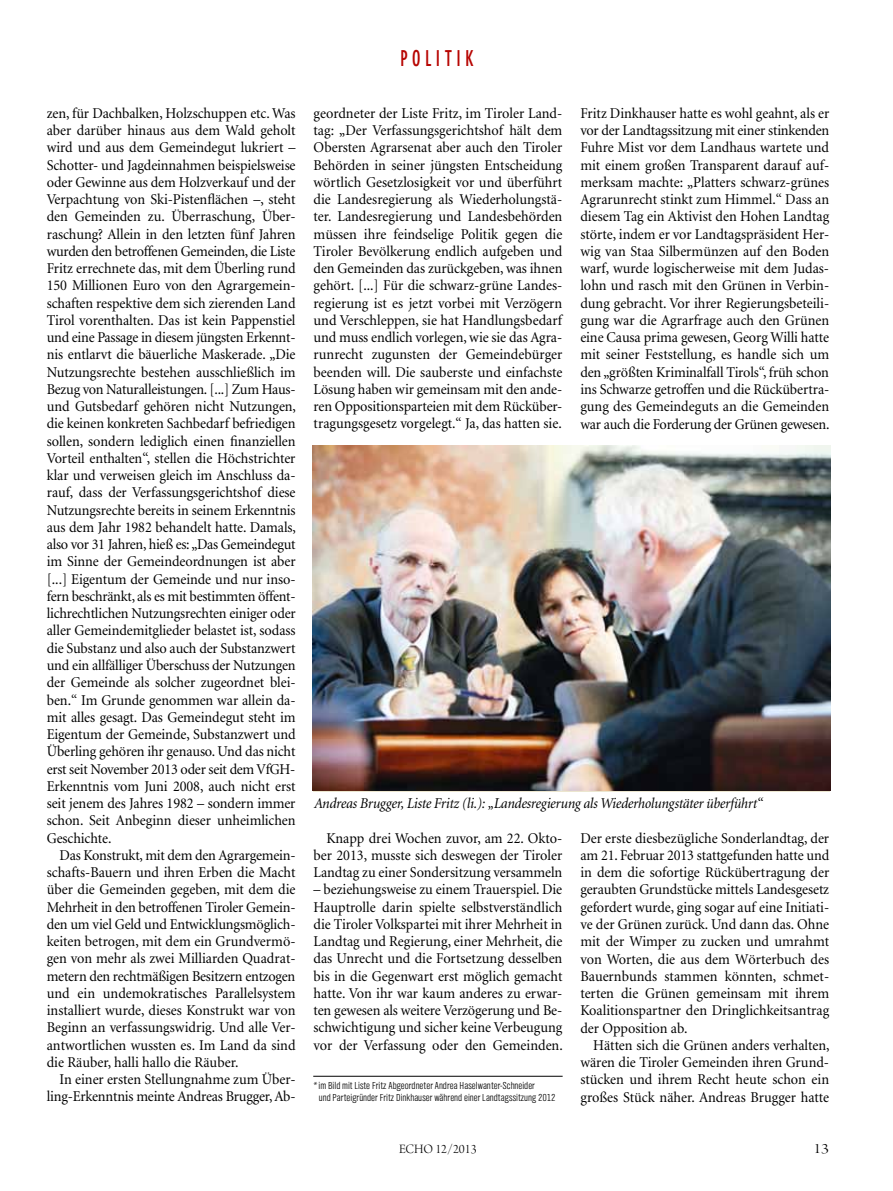
<style>
.page{position:relative;width:893px;height:1191px;background:#fff}
.page>*{position:absolute;margin:0;border:0;box-sizing:border-box;transform-origin:0 0}
.t1{font:700 condensed 21.6px "DIN Neuzeit Grotesk";letter-spacing:.25em;color:#b70502;scale:.83 1}
.t2{font:15px/17.2px "Minion";letter-spacing:-.005em;color:#000;text-align:justify;scale:.95 1}
.t3{font:italic 15px "Minion";letter-spacing:-.015em;color:#000;scale:.94 1}
.t4{font:15px "Arno Pro Light Display";color:#000;scale:1.2 1}
.t5{font:13.5px "Arno Pro Light Display";color:#000}
.t6{font:300 10.5px/12px "TV Nord Cond EF";color:#000}
.s1{font-family:"Myriad Pro";font-style:italic;font-stretch:condensed}
</style>
<div class="page">
<img style="left:312px;top:445px;width:518px;height:345px">
<hr style="left:313px;top:1076px;width:250px;height:1px;background:#000">
<p class="t2" style="left:47px;top:105px;width:264px">zen, für Dachbalken, Holzschuppen etc. Was aber darüber hinaus aus dem Wald geholt wird und aus dem Gemeindegut lukriert – Schotter- und Jagdeinnahmen beispielsweise oder Gewinne aus dem Holzverkauf und der Verpachtung von Ski-Pistenflächen –, steht den Gemeinden zu. Überraschung, Über&shy;raschung? Allein in den letzten fünf Jahren wurden den betroffenen Gemeinden, die Liste Fritz errechnete das, mit dem Überling rund 150 Millionen Euro von den Agrargemein&shy;schaften respektive dem sich zierenden Land Tirol vorenthalten. Das ist kein Pappenstiel und eine Passage in diesem jüngsten Erkennt&shy;nis entlarvt die bäuerliche Maskerade. „Die Nutzungsrechte bestehen ausschließlich im Bezug von Naturalleistungen. [...] Zum Haus&shy;und Gutsbedarf gehören nicht Nutzungen, die keinen konkreten Sachbedarf befriedigen sollen, sondern lediglich einen finanziellen Vorteil enthalten“, stellen die Höchstrichter klar und verweisen gleich im Anschluss da&shy;rauf, dass der Verfassungsgerichtshof diese Nutzungsrechte bereits in seinem Erkenntnis aus dem Jahr 1982 behandelt hatte. Damals, also vor 31 Jahren, hieß es: „Das Gemeindegut im Sinne der Gemeindeordnungen ist aber [...] Eigentum der Gemeinde und nur inso&shy;fern beschränkt, als es mit bestimmten öffent&shy;lichrechtlichen Nutzungsrechten einiger oder aller Gemeindemitglieder belastet ist, sodass die Substanz und also auch der Substanzwert und ein allfälliger Überschuss der Nutzungen der Gemeinde als solcher zugeordnet blei&shy;ben.“ Im Grunde genommen war allein da&shy;mit alles gesagt. Das Gemeindegut steht im Eigentum der Gemeinde, Substanzwert und Überling gehören ihr genauso. Und das nicht erst seit November 2013 oder seit dem VfGH-Erkenntnis vom Juni 2008, auch nicht erst seit jenem des Jahres 1982 – sondern immer schon. Seit Anbeginn dieser unheimlichen Geschichte.</p>
<p class="t2" style="left:47px;top:847px;width:263px;text-indent:13px">Das Konstrukt, mit dem den Agrargemein&shy;schafts-Bauern und ihren Erben die Macht über die Gemeinden gegeben, mit dem die Mehrheit in den betroffenen Tiroler Gemein&shy;den um viel Geld und Entwicklungsmöglich&shy;keiten betrogen, mit dem ein Grundvermö&shy;gen von mehr als zwei Milliarden Quadrat&shy;metern den rechtmäßigen Besitzern entzogen und ein undemokratisches Parallelsystem installiert wurde, dieses Konstrukt war von Beginn an verfassungswidrig. Und alle Ver&shy;antwortlichen wussten es. Im Land da sind die Räuber, halli hallo die Räuber.</p>
<p class="t2" style="left:47px;top:1071px;width:263px;text-align:right">In einer ersten Stellungnahme zum Über&shy;ling-Erkenntnis meinte Andreas Brugger, Ab-</p>
<h1 class="t1" style="left:400px;top:46px;width:90px">politik</h1>
<p class="t2" style="left:314px;top:105px;width:264px">geordneter der Liste Fritz, im Tiroler Land&shy;tag: „Der Verfassungsgerichtshof hält dem Obersten Agrarsenat aber auch den Tiroler Behörden in seiner jüngsten Entscheidung wörtlich Gesetzlosigkeit vor und überführt die Landesregierung als Wiederholungstä&shy;ter. Landesregierung und Landesbehörden müssen ihre feindselige Politik gegen die Tiroler Bevölkerung endlich aufgeben und den Gemeinden das zurückgeben, was ihnen gehört. [...] Für die schwarz-grüne Landes&shy;regierung ist es jetzt vorbei mit Verzögern und Verschleppen, sie hat Handlungsbedarf und muss endlich vorlegen, wie sie das Agra&shy;runrecht zugunsten der Gemeindebürger beenden will. Die sauberste und einfachste Lösung haben wir gemeinsam mit den ande&shy;ren Oppositionsparteien mit dem Rücküber&shy;tragungsgesetz vorgelegt.“ Ja, das hatten sie.</p>
<p class="t2" style="left:580px;top:105px;width:264px">Fritz Dinkhauser hatte es wohl geahnt, als er vor der Landtagssitzung mit einer stinkenden Fuhre Mist vor dem Landhaus wartete und mit einem großen Transparent darauf auf&shy;merksam machte: „Platters schwarz-grünes Agrarunrecht stinkt zum Himmel.“ Dass an diesem Tag ein Aktivist den Hohen Landtag störte, indem er vor Landtagspräsident Her&shy;wig van Staa Silbermünzen auf den Boden warf, wurde logischerweise mit dem Judas&shy;lohn und rasch mit den Grünen in Verbin&shy;dung gebracht. Vor ihrer Regierungsbeteili&shy;gung war die Agrarfrage auch den Grünen eine Causa prima gewesen, Georg Willi hatte mit seiner Feststellung, es handle sich um den „größten Kriminalfall Tirols“, früh schon ins Schwarze getroffen und die Rückübertra&shy;gung des Gemeindeguts an die Gemeinden war auch die Forderung der Grünen gewesen.</p>
<p class="t3" style="left:314px;top:796px;width:479px">Andreas Brugger, Liste Fritz (li.): „Landesregierung als Wiederholungstäter überführt“</p>
<p class="t2" style="left:314px;top:829px;width:263px;text-indent:13px">Knapp drei Wochen zuvor, am 22. Okto&shy;ber 2013, musste sich deswegen der Tiroler Landtag zu einer Sondersitzung versammeln</p>
<p class="t2" style="left:314px;top:881px;width:264px">– beziehungsweise zu einem Trauerspiel. Die Hauptrolle darin spielte selbstverständlich die Tiroler Volkspartei mit ihrer Mehrheit in Landtag und Regierung, einer Mehrheit, die das Unrecht und die Fortsetzung desselben bis in die Gegenwart erst möglich gemacht hatte. Von ihr war kaum anderes zu erwar&shy;ten gewesen als weitere Verzögerung und Be&shy;schwichtigung und sicher keine Verbeugung vor der Verfassung oder den Gemeinden.</p>
<p class="t6" style="left:319px;top:1079px;width:238px;text-indent:-6px"><span class="s1">*</span> im Bild mit Liste Fritz Abgeordneter Andrea Haselwanter-Schneider<br>und Parteigründer Fritz Dinkhauser während einer Landtagssitzung 2012</p>
<p class="t2" style="left:580px;top:829px;width:263px">Der erste diesbezügliche Sonderlandtag, der am 21. Februar 2013 stattgefunden hatte und in dem die sofortige Rückübertragung der geraubten Grundstücke mittels Landesgesetz gefordert wurde, ging sogar auf eine Initiati&shy;ve der Grünen zurück. Und dann das. Ohne mit der Wimper zu zucken und umrahmt von Worten, die aus dem Wörterbuch des Bauernbunds stammen könnten, schmet&shy;terten die Grünen gemeinsam mit ihrem Koalitionspartner den Dringlichkeitsantrag der Opposition ab.</p>
<p class="t2" style="left:580px;top:1037px;width:264px;text-indent:13px">Hätten sich die Grünen anders verhalten, wären die Tiroler Gemeinden ihren Grund&shy;stücken und ihrem Recht heute schon ein großes Stück näher. Andreas Brugger hatte</p>
<p class="t5" style="left:399px;top:1141px;width:79px">ECHO 12/2013</p>
<p class="t4" style="left:813px;top:1140px;width:15px">13</p>
</div>
